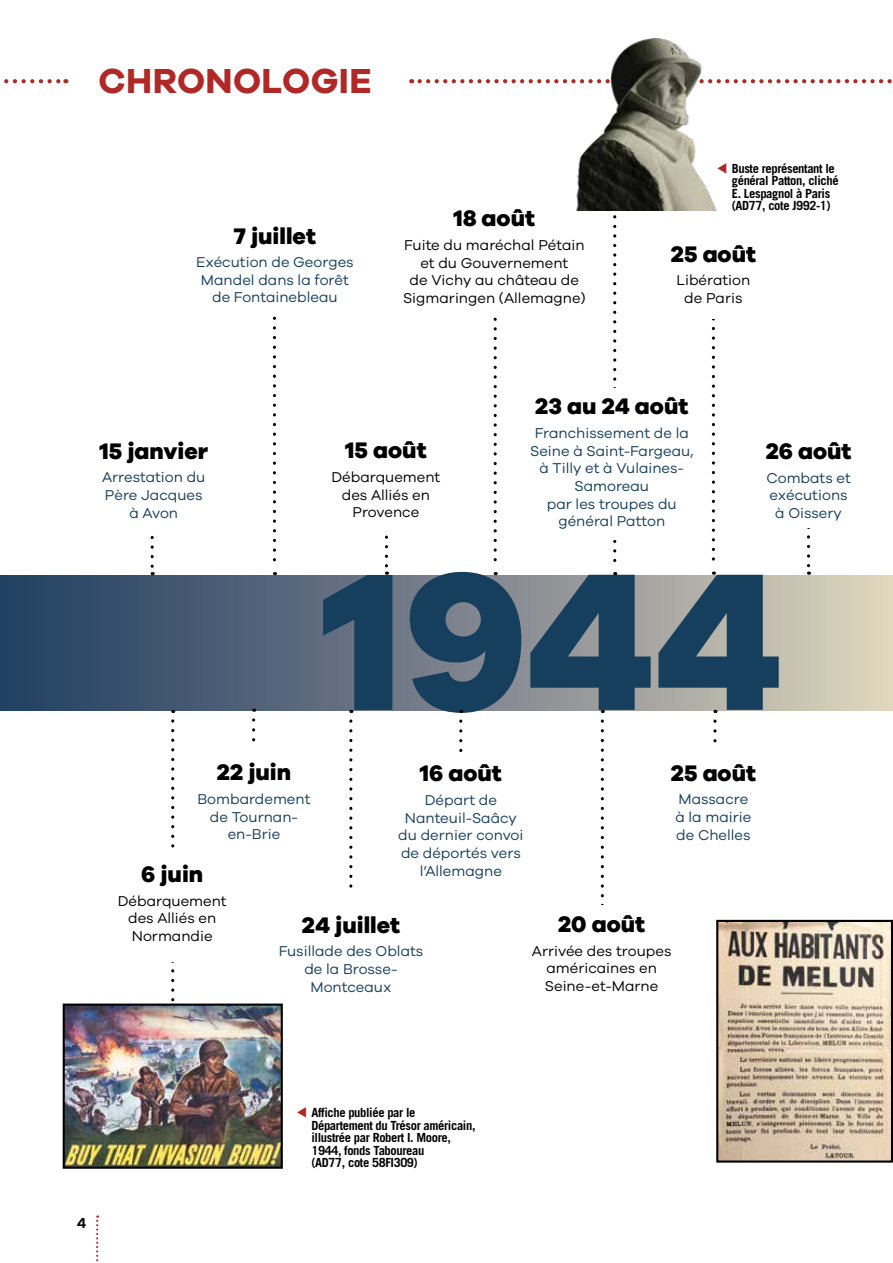
<style>
.page{position:relative;width:893px;height:1263px;background:#fff}
.page>*{position:absolute;margin:0;border:0;box-sizing:border-box;transform-origin:0 0}
.t1{font:800 201.45px "Galano Grotesque";color:#163e5d}
.t2{font:700 35.85px "Galano Grotesque";letter-spacing:.01em;color:#b02927}
.t3{font:800 23.25px "Galano Grotesque";color:#000}
.t4{font:14.7px/17.7px "Galano Grotesque";color:#163e5d;text-align:center}
.t5{font:14.7px/17.7px "Galano Grotesque";color:#000;text-align:center}
.t6{font:600 14.7px "Galano Grotesque";color:#000}
.t7{font:700 12.6px/12.6px "Trade Gothic LT Std";letter-spacing:-.03em;color:#000}
</style>
<div class="page">
<svg style="left:96px;top:1215px;width:2px;height:47px"></svg>
<svg style="left:4px;top:79px;width:62px;height:4px"></svg>
<svg style="left:420px;top:79px;width:472px;height:4px"></svg>
<div style="left:0;top:575px;width:893px;height:135px;background:linear-gradient(to right,#1c385f,#ddd1bc)"></div>
<svg style="left:151px;top:536px;width:3px;height:39px"></svg>
<svg style="left:385px;top:535px;width:3px;height:40px"></svg>
<svg style="left:273px;top:316px;width:3px;height:259px"></svg>
<svg style="left:613px;top:210px;width:3px;height:365px"></svg>
<div style="left:520px;top:388px;width:183px;height:146px;background:#fff"></div>
<svg style="left:807px;top:528px;width:3px;height:47px"></svg>
<svg style="left:712px;top:319px;width:3px;height:256px"></svg>
<svg style="left:713px;top:721px;width:4px;height:22px"></svg>
<svg style="left:349px;top:721px;width:3px;height:167px"></svg>
<svg style="left:459px;top:721px;width:3px;height:31px"></svg>
<img style="left:62px;top:720px;width:221px;height:449px">
<svg style="left:601px;top:721px;width:3px;height:184px"></svg>
<svg style="left:716px;top:919px;width:177px;height:244px;background:#c0b09b"></svg>
<svg style="left:494px;top:317px;width:3px;height:258px"></svg>
<div style="left:609px;top:530px;width:11px;height:9px;background:#fff"></div>
<div style="left:248px;top:743px;width:11px;height:10px;background:#fff"></div>
<div style="left:166px;top:952px;width:12px;height:9px;background:#fff"></div>
<img style="left:570px;top:38px;width:155px;height:172px">
<svg style="left:718px;top:163px;width:7px;height:10px"></svg>
<h2 class="t2" style="left:99px;top:59px;width:275px">CHRONOLOGIE</h2>
<h3 class="t3" style="left:234px;top:221px;width:84px">7 juillet</h3>
<p class="t4" style="left:196px;top:253px;width:159px">Exécution de Georges<br>Mandel dans la forêt de Fontainebleau</p>
<h3 class="t3" style="left:454px;top:204px;width:83px">18 août</h3>
<p class="t5" style="left:403px;top:236px;width:184px">Fuite du maréchal Pétain et du Gouvernement<br>de Vichy au château de<br>Sigmaringen (Allemagne)</p>
<p class="t7" style="left:732px;top:162px;width:108px">Buste représentant le général Patton, cliché<br>E. Lespagnol à Paris (AD77, cote J992-1)</p>
<h3 class="t3" style="left:671px;top:239px;width:87px">25 août</h3>
<p class="t5" style="left:676px;top:271px;width:75px">Libération de Paris</p>
<h3 class="t3" style="left:99px;top:436px;width:110px">15 janvier</h3>
<p class="t4" style="left:102px;top:468px;width:105px">Arrestation du<br>Père Jacques à Avon</p>
<h3 class="t3" style="left:345px;top:436px;width:83px">15 août</h3>
<p class="t5" style="left:331px;top:468px;width:110px">Débarquement des Alliés en<br>Provence</p>
<h3 class="t3" style="left:535px;top:392px;width:155px">23 au 24 août</h3>
<p class="t4" style="left:530px;top:424px;width:165px">Franchissement de la<br>Seine à Saint-Fargeau, à Tilly et à Vulaines-<br>Samoreau<br>par les troupes du général Patton</p>
<h3 class="t3" style="left:766px;top:437px;width:87px">26 août</h3>
<p class="t4" style="left:766px;top:468px;width:86px">Combats et exécutions à Oissery</p>
<h1 class="t1" style="left:322px;top:515px;width:463px">1944</h1>
<h3 class="t3" style="left:217px;top:758px;width:76px">22 juin</h3>
<p class="t4" style="left:197px;top:790px;width:114px">Bombardement de Tournan&shy;en-Brie</p>
<h3 class="t3" style="left:420px;top:759px;width:84px">16 août</h3>
<p class="t4" style="left:398px;top:791px;width:127px">Départ de<br>Nanteuil-Saâcy du dernier convoi de déportés vers</p>
<h3 class="t3" style="left:671px;top:758px;width:87px">25 août</h3>
<p class="t4" style="left:675px;top:790px;width:77px;text-align:left">Massacre à la mairie de Chelles</p>
<h3 class="t3" style="left:141px;top:859px;width:64px">6 juin</h3>
<p class="t4" style="left:420px;top:861px;width:84px">l’Allemagne</p>
<p class="t5" style="left:118px;top:891px;width:110px">Débarquement des Alliés en<br>Normandie</p>
<h3 class="t3" style="left:302px;top:910px;width:100px">24 juillet</h3>
<p class="t4" style="left:279px;top:942px;width:146px">Fusillade des Oblats de la Brosse-<br>Montceaux</p>
<h3 class="t3" style="left:558px;top:910px;width:89px">20 août</h3>
<p class="t5" style="left:532px;top:941px;width:141px">Arrivée des troupes américaines en<br>Seine-et-Marne</p>
<p class="t6" style="left:77px;top:1214px;width:11px">4</p>
<p class="t7" style="left:311px;top:1106px;width:165px">Affiche publiée par le<br>Département du Trésor américain, illustrée par Robert I. Moore,<br>1944, fonds Taboureau<br>(AD77, cote 58FI309)</p>
</div>
